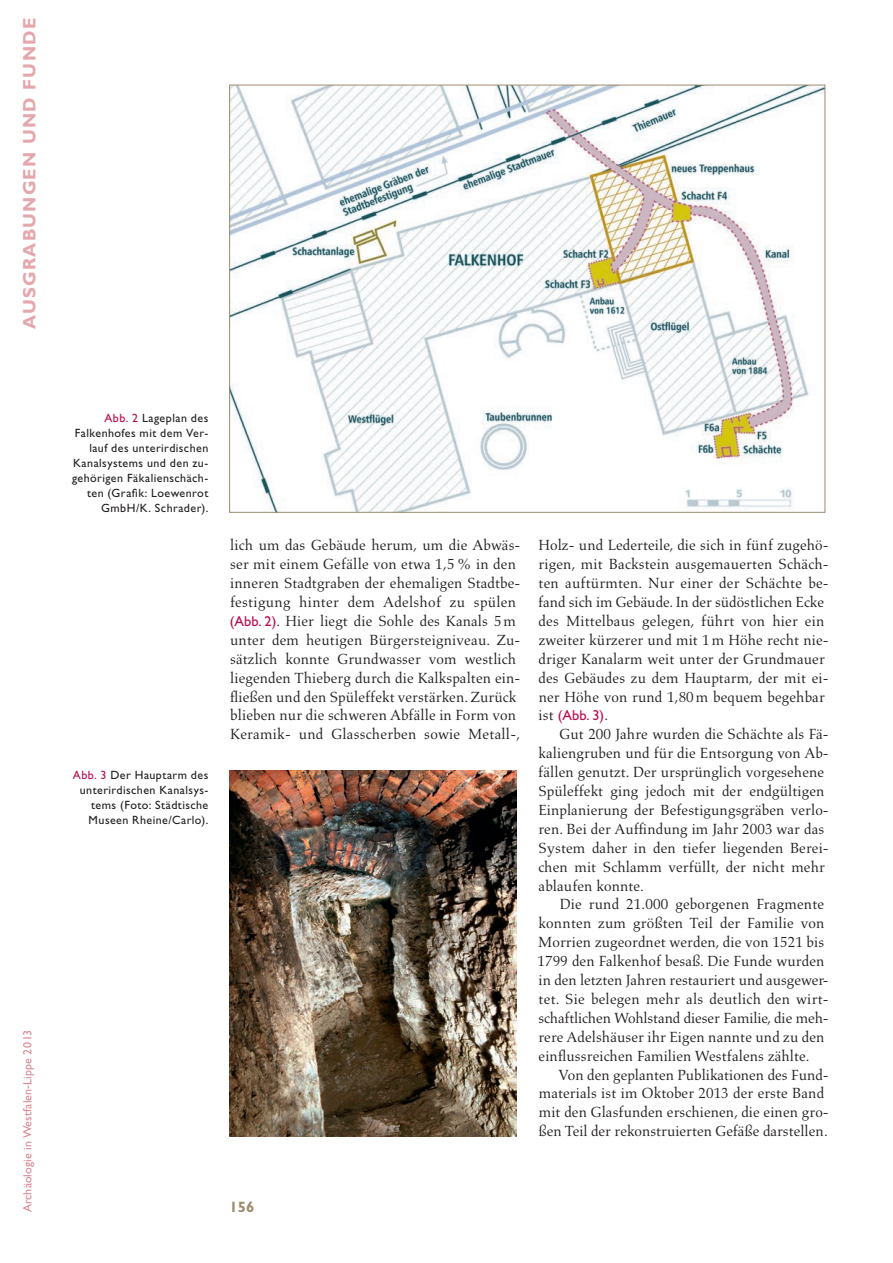
<style>
.page{position:relative;width:893px;height:1263px;background:#fff}
.page>*{position:absolute;margin:0;border:0;box-sizing:border-box;transform-origin:0 0}
.t1{font:18px "Gill Sans Std Bold 5";letter-spacing:.07em;color:#e3a7ac}
.t2{font:15px/18.9px "Aldus LT Std";letter-spacing:.005em;color:#231f20}
.t3{font:700 15px "Gill Sans Std";color:#9c8c6f}
.t4{font:14.4px "Gill Sans Std";color:#ba0e51}
.t5{font:12px/15px "Gill Sans Std";letter-spacing:.04em;color:#231f20;text-align:right}
.t6{font:12px "Gill Sans Std 5";letter-spacing:.01em;color:#d88a93}
.s1{color:#ba0e51}
.s2{font-family:"Gill Sans Std";font-size:14.4px;color:#ba0e51}
.s3{font-family:"Aldus LT Std";font-size:15px;color:#231f20}
</style>
<div class="page">
<img style="left:231px;top:87px;width:592px;height:423px">
<img style="left:230px;top:770px;width:287px;height:366px">
<p class="t1" style="left:19px;top:329px;width:312px;rotate:-90deg">AUSGRABUNGEN UND FUNDE</p>
<p class="t6" style="left:21px;top:1212px;width:184px;rotate:-90deg">Archäologie in Westfalen-Lippe 2013</p>
<p class="t5" style="left:72px;top:411px;width:138px"><span class="s1">Abb. 2</span> Lageplan des<br>Falkenhofes mit dem Ver&shy;lauf des unterirdischen<br>Kanalsystems und den zu&shy;gehörigen Fäkalienschäch&shy;ten (Grafik: Loewenrot<br>GmbH/K. Schrader).</p>
<p class="t5" style="left:73px;top:767px;width:137px"><span class="s1">Abb. 3</span> Der Hauptarm des unterirdischen Kanalsys&shy;tems (Foto: Städtische<br>Museen Rheine/Carlo).</p>
<p class="t2" style="left:230px;top:536px;width:292px">lich um das Gebäude herum, um die Abwäs&shy;ser mit einem Gefälle von etwa 1,5% in den inneren Stadtgraben der ehemaligen Stadtbe&shy;festigung hinter dem Adelshof zu spülen <span class="s2">(Abb. 2)</span>. Hier liegt die Sohle des Kanals 5 m unter dem heutigen Bürgersteigniveau. Zu&shy;sätzlich konnte Grundwasser vom westlich liegenden Thieberg durch die Kalkspalten ein&shy;fließen und den Spüleffekt verstärken. Zurück blieben nur die schweren Abfälle in Form von Keramik- und Glasscherben sowie Metall-,</p>
<p class="t2" style="left:538px;top:536px;width:292px">Holz- und Lederteile, die sich in fünf zugehö&shy;rigen, mit Backstein ausgemauerten Schäch&shy;ten auftürmten. Nur einer der Schächte be&shy;fand sich im Gebäude. In der südöstlichen Ecke des Mittelbaus gelegen, führt von hier ein zweiter kürzerer und mit 1m Höhe recht nie&shy;driger Kanalarm weit unter der Grundmauer des Gebäudes zu dem Hauptarm, der mit ei&shy;ner Höhe von rund 1,80m bequem begehbar</p>
<p class="t4" style="left:539px;top:707px;width:71px"><span class="s3">ist</span> (Abb. 3)<span class="s3">.</span></p>
<p class="t2" style="left:538px;top:725px;width:292px;text-indent:21px">Gut 200 Jahre wurden die Schächte als Fä&shy;kaliengruben und für die Entsorgung von Ab&shy;fällen genutzt. Der ursprünglich vorgesehene Spüleffekt ging jedoch mit der endgültigen Einplanierung der Befestigungsgräben verlo&shy;ren. Bei der Auffindung im Jahr 2003 war das System daher in den tiefer liegenden Berei&shy;chen mit Schlamm verfüllt, der nicht mehr ablaufen konnte.</p>
<p class="t2" style="left:537px;top:895px;width:293px;text-indent:22px">Die rund 21.000 geborgenen Fragmente konnten zum größten Teil der Familie von Morrien zugeordnet werden, die von 1521 bis 1799 den Falkenhof besaß. Die Funde wurden in den letzten Jahren restauriert und ausgewer&shy;tet. Sie belegen mehr als deutlich den wirt&shy;schaftlichen Wohlstand dieser Familie, die meh&shy;rere Adelshäuser ihr Eigen nannte und zu den einflussreichen Familien Westfalens zählte.</p>
<p class="t2" style="left:538px;top:1065px;width:292px;text-indent:20px">Von den geplanten Publikationen des Fund&shy;materials ist im Oktober 2013 der erste Band mit den Glasfunden erschienen, die einen gro&shy;ßen Teil der rekonstruierten Gefäße darstellen.</p>
<p class="t3" style="left:230px;top:1198px;width:26px">156</p>
</div>
